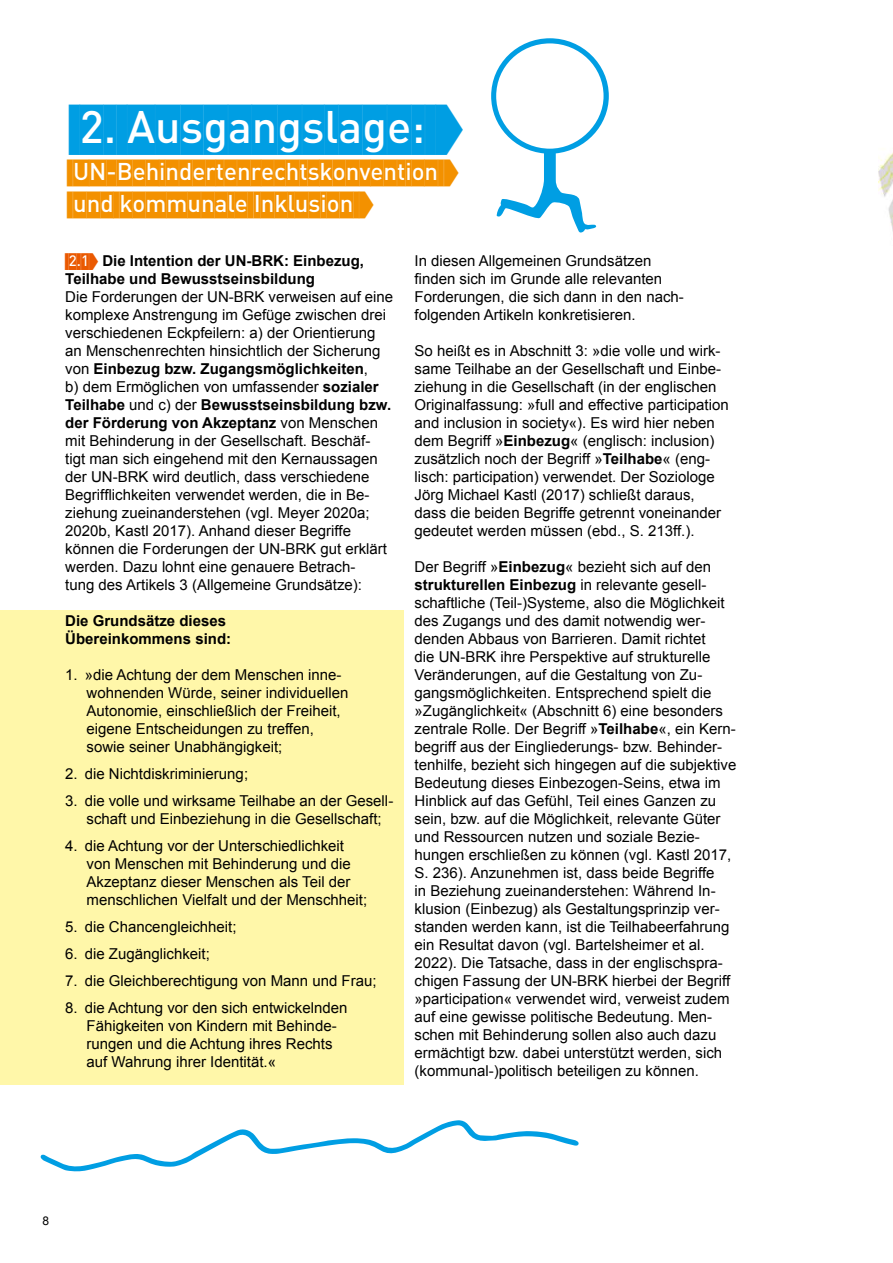
<style>
.page{position:relative;width:893px;height:1263px;background:#fff}
.page>*{position:absolute;margin:0;border:0;box-sizing:border-box;transform-origin:0 0}
.t1{font:45px "DIN Medium Block";color:#009ee3}
.t2{font:24px/31.5px "DIN Medium Block";color:#f39100}
.t3{font:15px/18px "Arial";color:#000}
.t4{font:700 15px/18px "Arial";color:#000}
.t5{font:12px "Arial";color:#000}
.s1{font-family:"DIN Medium Block";font-weight:400;color:#ea5901}
.s2{font-weight:700}
</style>
<div class="page">
<img style="left:878px;top:152px;width:15px;height:79px">
<div style="left:0;top:610px;width:404px;height:475px;background:#fff7a9"></div>
<svg style="left:40px;top:1120px;width:539px;height:52px"></svg>
<svg style="left:491px;top:38px;width:118px;height:195px"></svg>
<h1 class="t1" style="left:80px;top:98px;width:385px">2. AUSGANGSLAGE: →</h1>
<h2 class="t2" style="left:73px;top:156px;width:387px">UN-BEHINDERTENRECHTSKONVENTION →<br>UND KOMMUNALE INKLUSION →</h2>
<p class="t4" style="left:65px;top:252px;width:300px"><span class="s1">2.1→</span> Die Intention der UN-BRK: Einbezug,<br>Teilhabe und Bewusstseinsbildung</p>
<p class="t3" style="left:65px;top:287px;width:329px">Die Forderungen der UN-BRK verweisen auf eine komplexe Anstrengung im Gefüge zwischen drei verschiedenen Eckpfeilern: a) der Orientierung an Menschenrechten hinsichtlich der Sicherung von <span class="s2">Einbezug bzw. Zugangsmöglichkeiten</span>,<br>b) dem Ermöglichen von umfassender <span class="s2">sozialer Teilhabe</span> und c) der <span class="s2">Bewusstseinsbildung bzw. der Förderung von Akzeptanz</span> von Menschen mit Behinderung in der Gesellschaft. Beschäf&shy;tigt man sich eingehend mit den Kernaussagen der UN-BRK wird deutlich, dass verschiedene Begrifflichkeiten verwendet werden, die in Be&shy;ziehung zueinanderstehen (vgl. Meyer 2020a; 2020b, Kastl 2017). Anhand dieser Begriffe können die Forderungen der UN-BRK gut erklärt werden. Dazu lohnt eine genauere Betrach-<br>tung des Artikels 3 (Allgemeine Grundsätze):</p>
<p class="t4" style="left:65px;top:612px;width:167px">Die Grundsätze dieses<br>Übereinkommens sind:</p>
<p class="t3" style="left:87px;top:665px;width:263px;text-indent:-21px">1. »die Achtung der dem Menschen inne&shy;wohnenden Würde, seiner individuellen Autonomie, einschließlich der Freiheit, eigene Entscheidungen zu treffen, sowie seiner Unabhängigkeit;</p>
<p class="t3" style="left:65px;top:764px;width:184px">2. die Nichtdiskriminierung;</p>
<p class="t3" style="left:87px;top:791px;width:308px;text-indent:-21px">3. die volle und wirksame Teilhabe an der Gesell&shy;schaft und Einbeziehung in die Gesellschaft;</p>
<p class="t3" style="left:87px;top:836px;width:282px;text-indent:-21px">4. die Achtung vor der Unterschiedlichkeit von Menschen mit Behinderung und die Akzeptanz dieser Menschen als Teil der menschlichen Vielfalt und der Menschheit;</p>
<p class="t3" style="left:65px;top:917px;width:173px">5. die Chancengleichheit;</p>
<p class="t3" style="left:65px;top:944px;width:146px">6. die Zugänglichkeit;</p>
<p class="t3" style="left:65px;top:971px;width:313px">7. die Gleichberechtigung von Mann und Frau;</p>
<p class="t3" style="left:87px;top:998px;width:262px;text-indent:-21px">8. die Achtung vor den sich entwickelnden Fähigkeiten von Kindern mit Behinde&shy;rungen und die Achtung ihres Rechts auf Wahrung ihrer Identität.«</p>
<p class="t3" style="left:415px;top:251px;width:271px">In diesen Allgemeinen Grundsätzen finden sich im Grunde alle relevanten Forderungen, die sich dann in den nach&shy;folgenden Artikeln konkretisieren.</p>
<p class="t3" style="left:415px;top:341px;width:316px">So heißt es in Abschnitt 3: »die volle und wirk&shy;same Teilhabe an der Gesellschaft und Einbe&shy;ziehung in die Gesellschaft (in der englischen Originalfassung: »full and effective participation and inclusion in society«). Es wird hier neben dem Begriff »<span class="s2">Einbezug</span>« (englisch: inclusion) zusätzlich noch der Begriff »<span class="s2">Teilhabe</span>« (eng&shy;lisch: participation) verwendet. Der Soziologe Jörg Michael Kastl (2017) schließt daraus, dass die beiden Begriffe getrennt voneinander gedeutet werden müssen (ebd., S. 213ff.).</p>
<p class="t3" style="left:415px;top:557px;width:323px">Der Begriff »<span class="s2">Einbezug</span>« bezieht sich auf den <span class="s2">strukturellen Einbezug</span> in relevante gesell&shy;schaftliche (Teil-)Systeme, also die Möglichkeit des Zugangs und des damit notwendig wer&shy;denden Abbaus von Barrieren. Damit richtet<br>die UN-BRK ihre Perspektive auf strukturelle Veränderungen, auf die Gestaltung von Zu&shy;gangsmöglichkeiten. Entsprechend spielt die »Zugänglichkeit« (Abschnitt 6) eine besonders zentrale Rolle. Der Begriff »<span class="s2">Teilhabe</span>«, ein Kern&shy;begriff aus der Eingliederungs- bzw. Behinder&shy;tenhilfe, bezieht sich hingegen auf die subjektive Bedeutung dieses Einbezogen-Seins, etwa im Hinblick auf das Gefühl, Teil eines Ganzen zu sein, bzw. auf die Möglichkeit, relevante Güter und Ressourcen nutzen und soziale Bezie&shy;hungen erschließen zu können (vgl. Kastl 2017, S. 236). Anzunehmen ist, dass beide Begriffe<br>in Beziehung zueinanderstehen: Während In&shy;klusion (Einbezug) als Gestaltungsprinzip ver&shy;standen werden kann, ist die Teilhabeerfahrung ein Resultat davon (vgl. Bartelsheimer et al.<br>2022). Die Tatsache, dass in der englischspra&shy;chigen Fassung der UN-BRK hierbei der Begriff »participation« verwendet wird, verweist zudem auf eine gewisse politische Bedeutung. Men&shy;schen mit Behinderung sollen also auch dazu ermächtigt bzw. dabei unterstützt werden, sich (kommunal-)politisch beteiligen zu können.</p>
<p class="t5" style="left:43px;top:1213px;width:8px">8</p>
</div>
